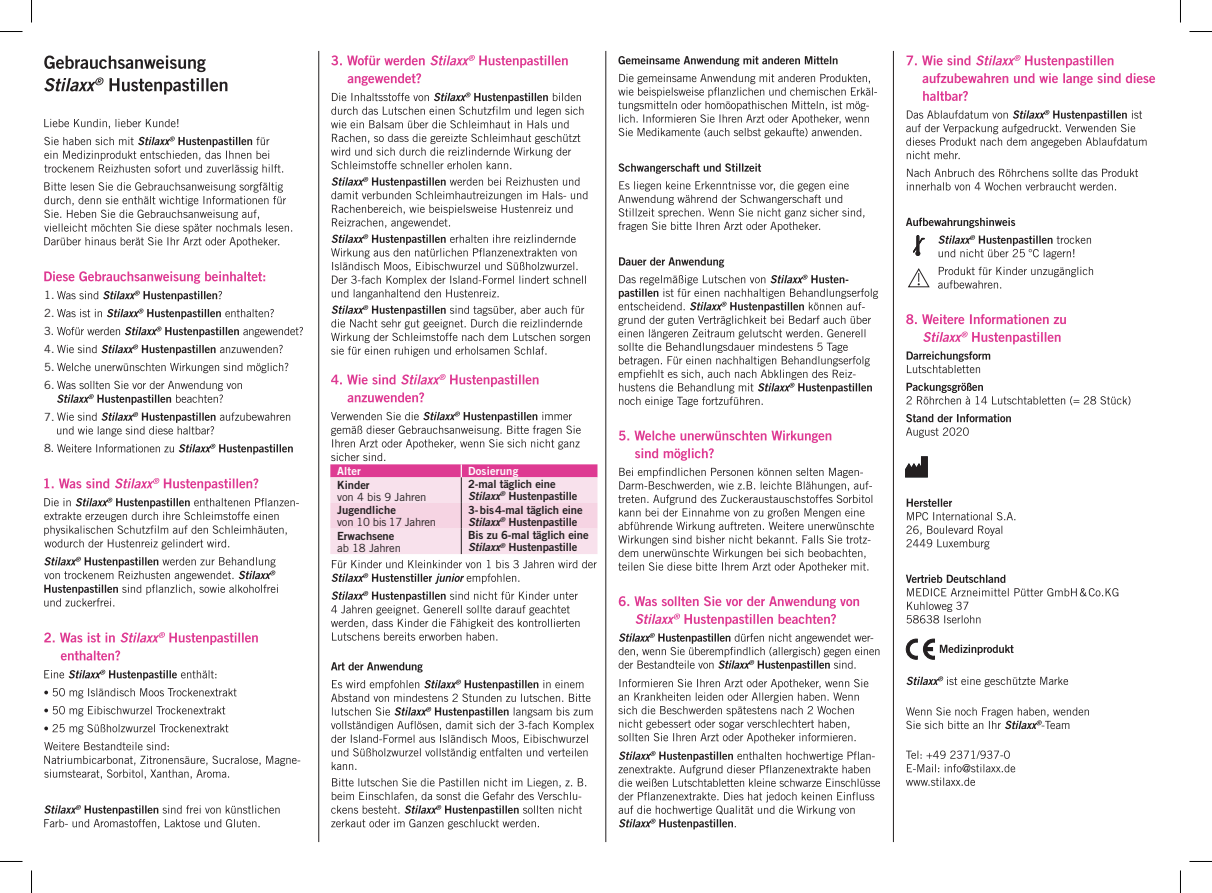
<style>
.page{position:relative;width:1212px;height:893px;background:#fff}
.page>*{position:absolute;margin:0;border:0;box-sizing:border-box;transform-origin:0 0}
.t1{font:11.25px/12px "Trade Gothic LT Std Bd 2";letter-spacing:-.01em;color:#231f20}
.t2{font:11.25px/18px "Trade Gothic";letter-spacing:-.01em;color:#231f20;text-align:justify}
.t3{font:11.25px "Trade Gothic LT Std Bd 2";letter-spacing:.015em;color:#fff}
.s1{font-family:"Trade Gothic LT Std Bd 2 Obl"}
</style>
<div class="page">
<svg style="left:44px;top:55px;width:183px;height:40px"></svg>
<svg style="left:44px;top:119px;width:134px;height:10px"></svg>
<svg style="left:44px;top:136px;width:239px;height:38px"></svg>
<svg style="left:44px;top:182px;width:248px;height:65px"></svg>
<svg style="left:44px;top:271px;width:221px;height:13px"></svg>
<svg style="left:57px;top:290px;width:165px;height:11px"></svg>
<svg style="left:57px;top:308px;width:217px;height:11px"></svg>
<svg style="left:57px;top:326px;width:246px;height:11px"></svg>
<svg style="left:57px;top:344px;width:226px;height:11px"></svg>
<svg style="left:57px;top:362px;width:231px;height:11px"></svg>
<svg style="left:57px;top:380px;width:185px;height:24px"></svg>
<svg style="left:57px;top:412px;width:233px;height:24px"></svg>
<svg style="left:57px;top:443px;width:236px;height:11px"></svg>
<svg style="left:44px;top:478px;width:214px;height:12px"></svg>
<svg style="left:44px;top:497px;width:255px;height:52px"></svg>
<svg style="left:44px;top:556px;width:234px;height:50px"></svg>
<svg style="left:44px;top:632px;width:214px;height:12px"></svg>
<svg style="left:61px;top:650px;width:59px;height:10px"></svg>
<svg style="left:44px;top:669px;width:172px;height:11px"></svg>
<svg style="left:44px;top:688px;width:192px;height:10px"></svg>
<svg style="left:44px;top:706px;width:181px;height:10px"></svg>
<svg style="left:44px;top:724px;width:184px;height:10px"></svg>
<svg style="left:44px;top:742px;width:256px;height:37px"></svg>
<svg style="left:44px;top:805px;width:235px;height:23px"></svg>
<svg style="left:331px;top:778px;width:255px;height:51px"></svg>
<svg style="left:331px;top:679px;width:263px;height:90px"></svg>
<svg style="left:331px;top:662px;width:91px;height:10px"></svg>
<svg style="left:331px;top:591px;width:248px;height:49px"></svg>
<svg style="left:331px;top:374px;width:207px;height:28px"></svg>
<svg style="left:331px;top:305px;width:258px;height:51px"></svg>
<svg style="left:331px;top:234px;width:252px;height:65px"></svg>
<svg style="left:331px;top:177px;width:256px;height:51px"></svg>
<svg style="left:331px;top:134px;width:249px;height:35px"></svg>
<svg style="left:331px;top:92px;width:252px;height:36px"></svg>
<svg style="left:331px;top:55px;width:236px;height:31px"></svg>
<svg style="left:906px;top:750px;width:109px;height:35px"></svg>
<svg style="left:906px;top:707px;width:182px;height:21px"></svg>
<svg style="left:906px;top:676px;width:161px;height:10px"></svg>
<svg style="left:906px;top:588px;width:212px;height:35px"></svg>
<svg style="left:906px;top:574px;width:99px;height:8px"></svg>
<svg style="left:906px;top:512px;width:109px;height:37px"></svg>
<svg style="left:906px;top:498px;width:45px;height:8px"></svg>
<svg style="left:906px;top:414px;width:104px;height:23px"></svg>
<svg style="left:906px;top:382px;width:224px;height:23px"></svg>
<svg style="left:906px;top:351px;width:83px;height:22px"></svg>
<svg style="left:923px;top:331px;width:137px;height:13px"></svg>
<svg style="left:906px;top:314px;width:159px;height:10px"></svg>
<svg style="left:938px;top:267px;width:154px;height:21px"></svg>
<svg style="left:938px;top:235px;width:152px;height:24px"></svg>
<svg style="left:906px;top:218px;width:108px;height:10px"></svg>
<svg style="left:906px;top:169px;width:231px;height:21px"></svg>
<svg style="left:906px;top:110px;width:240px;height:49px"></svg>
<svg style="left:906px;top:55px;width:248px;height:46px"></svg>
<svg style="left:618px;top:751px;width:261px;height:78px"></svg>
<svg style="left:618px;top:678px;width:250px;height:65px"></svg>
<svg style="left:618px;top:633px;width:261px;height:37px"></svg>
<svg style="left:618px;top:596px;width:240px;height:30px"></svg>
<svg style="left:618px;top:467px;width:255px;height:105px"></svg>
<svg style="left:619px;top:430px;width:212px;height:30px"></svg>
<svg style="left:618px;top:274px;width:259px;height:133px"></svg>
<svg style="left:619px;top:257px;width:105px;height:10px"></svg>
<svg style="left:618px;top:181px;width:246px;height:51px"></svg>
<svg style="left:618px;top:163px;width:142px;height:11px"></svg>
<svg style="left:618px;top:74px;width:258px;height:64px"></svg>
<svg style="left:618px;top:56px;width:219px;height:10px"></svg>
<hr style="left:318px;top:51px;width:1px;height:790px;background:#231f20">
<hr style="left:605px;top:51px;width:1px;height:790px;background:#231f20">
<hr style="left:892px;top:51px;width:1px;height:790px;background:#231f20">
<svg style="left:330px;top:411px;width:267px;height:172px"></svg>
<svg style="left:908px;top:268px;width:22px;height:20px"></svg>
<svg style="left:905px;top:638px;width:108px;height:21px"></svg>
<svg style="left:905px;top:456px;width:22px;height:21px"></svg>
<svg style="left:913px;top:235px;width:11px;height:20px"></svg>
<svg style="left:0;top:31px;width:22px;height:1px"></svg>
<svg style="left:1189px;top:31px;width:22px;height:1px"></svg>
<svg style="left:31px;top:0;width:1px;height:23px"></svg>
<svg style="left:31px;top:870px;width:1px;height:22px"></svg>
<p class="t2" style="left:44px;top:286px;width:12px">1.<br>2.<br>3.<br>4.<br>5.<br>6.</p>
<p class="t2" style="left:44px;top:407px;width:12px">7.</p>
<p class="t2" style="left:44px;top:439px;width:12px">8.</p>
<p class="t3" style="left:337px;top:463px;width:25px">Alter</p>
<p class="t3" style="left:468px;top:463px;width:52px">Dosierung</p>
<p class="t1" style="left:337px;top:478px;width:34px">Kinder</p>
<p class="t2" style="left:337px;top:487px;width:91px">von 4 bis 9 Jahren</p>
<p class="t1" style="left:468px;top:478px;width:111px">2-mal täglich eine<br><span class="s1">Stilaxx</span><sup>®</sup> Hustenpastille</p>
<p class="t1" style="left:337px;top:503px;width:60px">Jugendliche</p>
<p class="t2" style="left:337px;top:512px;width:100px">von 10 bis 17 Jahren</p>
<p class="t1" style="left:337px;top:529px;width:59px">Erwachsene</p>
<p class="t2" style="left:337px;top:538px;width:65px">ab 18 Jahren</p>
<p class="t1" style="left:468px;top:503px;width:116px">3-bis4-mal täglich eine<br><span class="s1">Stilaxx</span><sup>®</sup> Hustenpastille</p>
<p class="t1" style="left:468px;top:529px;width:122px">Bis zu 6-mal täglich eine<br><span class="s1">Stilaxx</span><sup>®</sup> Hustenpastille</p>
</div>
